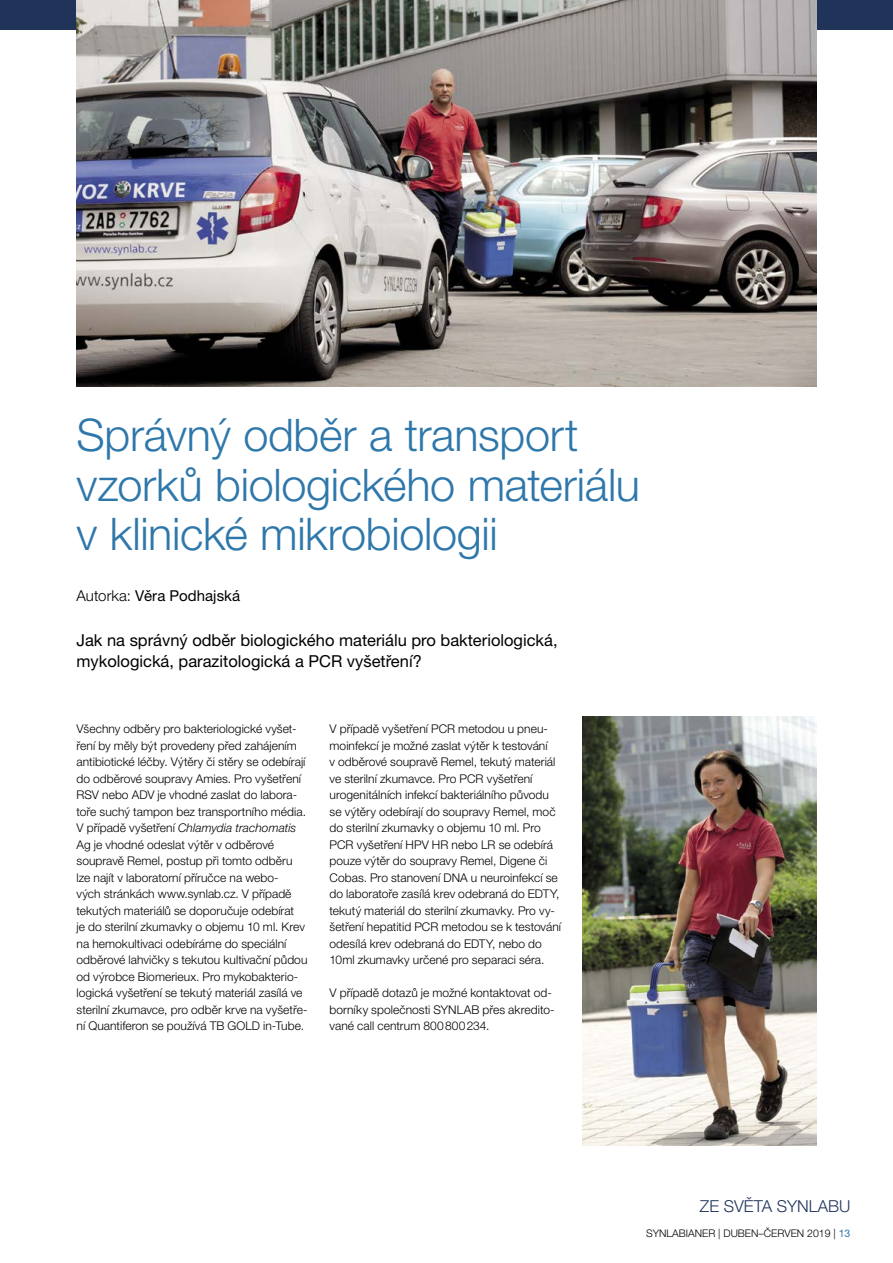
<style>
.page{position:relative;width:893px;height:1263px;background:#fff}
.page>*{position:absolute;margin:0;border:0;box-sizing:border-box;transform-origin:0 0}
.t1{font:300 45px/49.5px "Helvetica Neue CE";letter-spacing:-.005em;color:#2e77aa}
.t2{font:16.5px/21px "Helvetica Neue CE";color:#000}
.t3{font:300 16.5px "Helvetica Neue CE";color:#20345a}
.t4{font:15px "Helvetica Neue CE";letter-spacing:.005em;color:#000}
.t5{font:300 12px/16.5px "Helvetica Neue CE";letter-spacing:.005em;color:#000}
.t6{font:300 10.5px "Helvetica Neue CE";color:#000}
.s1{font-weight:300}
.s2{font-style:italic}
.s3{font-weight:400;color:#2e77aa}
</style>
<div class="page">
<div style="left:0;top:0;width:893px;height:30px;background:#20345a"></div>
<img style="left:583px;top:717px;width:233px;height:429px">
<img style="left:77px;top:0;width:739px;height:387px">
<h1 class="t1" style="left:77px;top:414px;width:565px">Správný odběr a transport vzorků biologického materiálu v klinické mikrobiologii</h1>
<p class="t4" style="left:77px;top:587px;width:165px"><span class="s1">Autorka:</span> Věra Podhajská</p>
<h2 class="t2" style="left:77px;top:631px;width:483px">Jak na správný odběr biologického materiálu pro bakteriologická, mykologická, parazitologická a PCR vyšetření?</h2>
<p class="t5" style="left:77px;top:722px;width:232px">Všechny odběry pro bakteriologické vyšet&shy;ření by měly být provedeny před zahájením antibiotické léčby. Výtěry či stěry se odebírají do odběrové soupravy Amies. Pro vyšetření RSV nebo ADV je vhodné zaslat do labora&shy;toře suchý tampon bez transportního média.<br>V případě vyšetření <span class="s2">Chlamydia trachomatis </span>Ag je vhodné odeslat výtěr v odběrové soupravě Remel, postup při tomto odběru lze najít v laboratorní příručce na webo-<br>vých stránkách www.synlab.cz. V případě tekutých materiálů se doporučuje odebírat<br>je do sterilní zkumavky o objemu 10 ml. Krev na hemokultivaci odebíráme do speciální odběrové lahvičky s tekutou kultivační půdou od výrobce Biomerieux. Pro mykobakterio&shy;logická vyšetření se tekutý materiál zasílá ve sterilní zkumavce, pro odběr krve na vyšetře&shy;ní Quantiferon se používá TB GOLD in-Tube.</p>
<p class="t5" style="left:330px;top:722px;width:233px">V případě vyšetření PCR metodou u pneu&shy;moinfekcí je možné zaslat výtěr k testování<br>v odběrové soupravě Remel, tekutý materiál ve sterilní zkumavce. Pro PCR vyšetření urogenitálních infekcí bakteriálního původu se výtěry odebírají do soupravy Remel, moč do sterilní zkumavky o objemu 10 ml. Pro PCR vyšetření HPV HR nebo LR se odebírá pouze výtěr do soupravy Remel, Digene či Cobas. Pro stanovení DNA u neuroinfekcí se do laboratoře zasílá krev odebraná do EDTY, tekutý materiál do sterilní zkumavky. Pro vy&shy;šetření hepatitid PCR metodou se k testování odesílá krev odebraná do EDTY, nebo do 10ml zkumavky určené pro separaci séra.</p>
<p class="t5" style="left:330px;top:986px;width:227px">V případě dotazů je možné kontaktovat od&shy;borníky společnosti SYNLAB přes akredito&shy;vané call centrum 800800234.</p>
<h2 class="t3" style="left:700px;top:1196px;width:152px">ZE SVĚTA SYNLABU</h2>
<p class="t6" style="left:646px;top:1227px;width:206px">SYNLABIANER | DUBEN–ČERVEN 2019 | <span class="s3">13</span></p>
</div>
